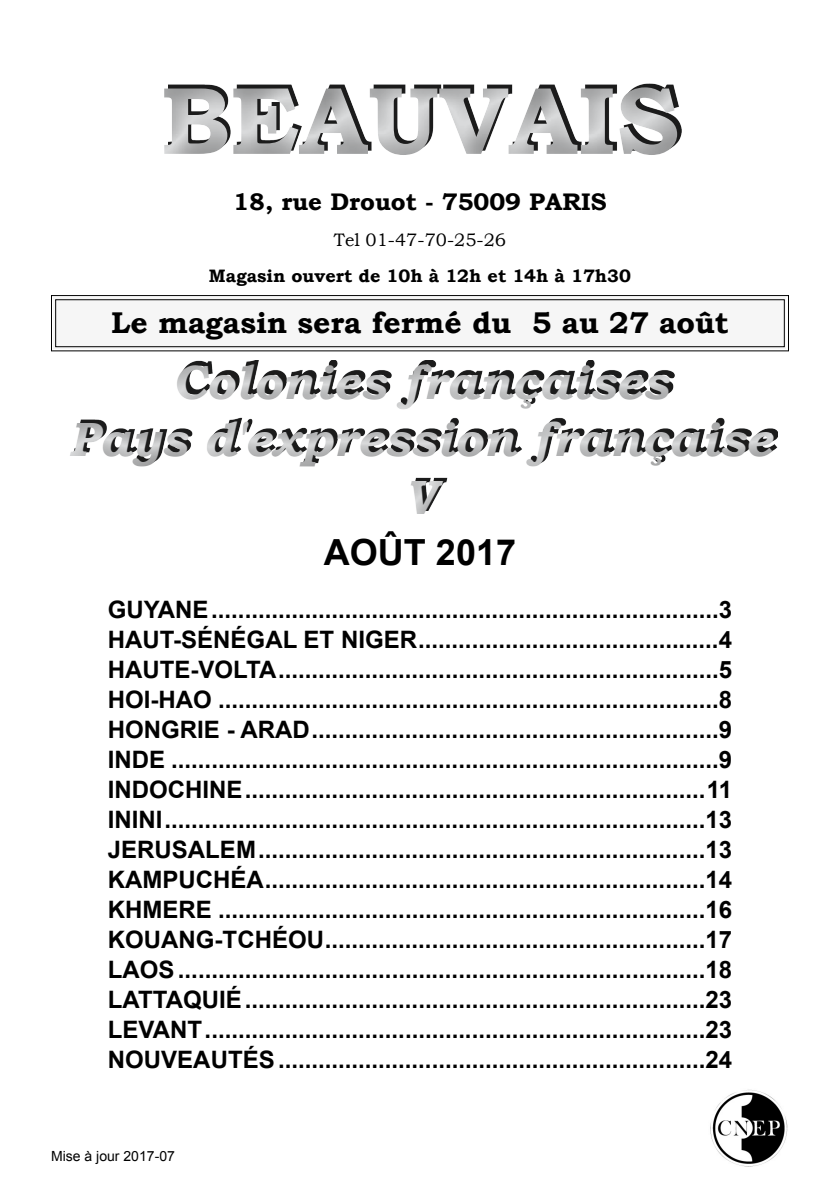
<style>
.page{position:relative;width:840px;height:1191px;background:#fff}
.page>*{position:absolute;margin:0;border:0;box-sizing:border-box;transform-origin:0 0}
.t1{font:700 96px "Bookman Old Style";color:#d9dadb}
.t2{font:italic 700 48px/57.6px "Bookman Old Style";color:#d9dadb;text-align:center}
.t3{font:700 36px "Arial";color:#000}
.t4{font:700 30px "Bookman Old Style";color:#000}
.t5{font:700 24px/30px "Arial";color:#000;text-align:justify}
.t6{font:700 24px "Bookman Old Style";color:#000}
.t7{font:700 18px "Bookman Old Style";color:#000}
.t8{font:18px "Bookman Old Style";color:#000}
.t9{font:14px "Arial";color:#000}
</style>
<div class="page">
<img style="left:710px;top:1089px;width:78px;height:78px">
<div style="left:131px;top:47px;width:583px;height:144px;background:#000;opacity:.5"></div>
<div style="left:49px;top:343px;width:760px;height:189px;background:#000;opacity:.5"></div>
<svg style="left:51px;top:295px;width:737px;height:57px"></svg>
<div style="left:55px;top:299px;width:729px;height:48px;border:1px solid #000"></div>
<h1 class="t1" style="left:160px;top:52px;width:520px">BEAUVAIS</h1>
<p class="t6" style="left:233px;top:184px;width:374px">18, rue Drouot - 75009 PARIS</p>
<p class="t8" style="left:333px;top:228px;width:174px">Tel 01-47-70-25-26</p>
<p class="t7" style="left:209px;top:263px;width:423px">Magasin ouvert de 10h à 12h et 14h à 17h30</p>
<p class="t4" style="left:111px;top:301px;width:618px">Le magasin sera fermé du 5 au 27 août</p>
<h2 class="t2" style="left:68px;top:353px;width:704px">Colonies françaises<br>Pays d'expression française<br>V</h2>
<h3 class="t3" style="left:323px;top:528px;width:194px">AOÛT 2017</h3>
<p class="t5" style="left:108px;top:595px;width:625px">GUYANE............................................................................3<br>HAUT-SÉNÉGAL ET NIGER.............................................4<br>HAUTE-VOLTA..................................................................5<br>HOI-HAO ...........................................................................8<br>HONGRIE - ARAD.............................................................9<br>INDE ..................................................................................9<br>INDOCHINE.....................................................................11<br>ININI.................................................................................13<br>JERUSALEM...................................................................13<br>KAMPUCHÉA..................................................................14<br>KHMERE .........................................................................16<br>KOUANG-TCHÉOU.........................................................17<br>LAOS ...............................................................................18<br>LATTAQUIÉ.....................................................................23<br>LEVANT...........................................................................23<br>NOUVEAUTÉS ................................................................24</p>
<p class="t9" style="left:51px;top:1147px;width:125px">Mise à jour 2017-07</p>
</div>
